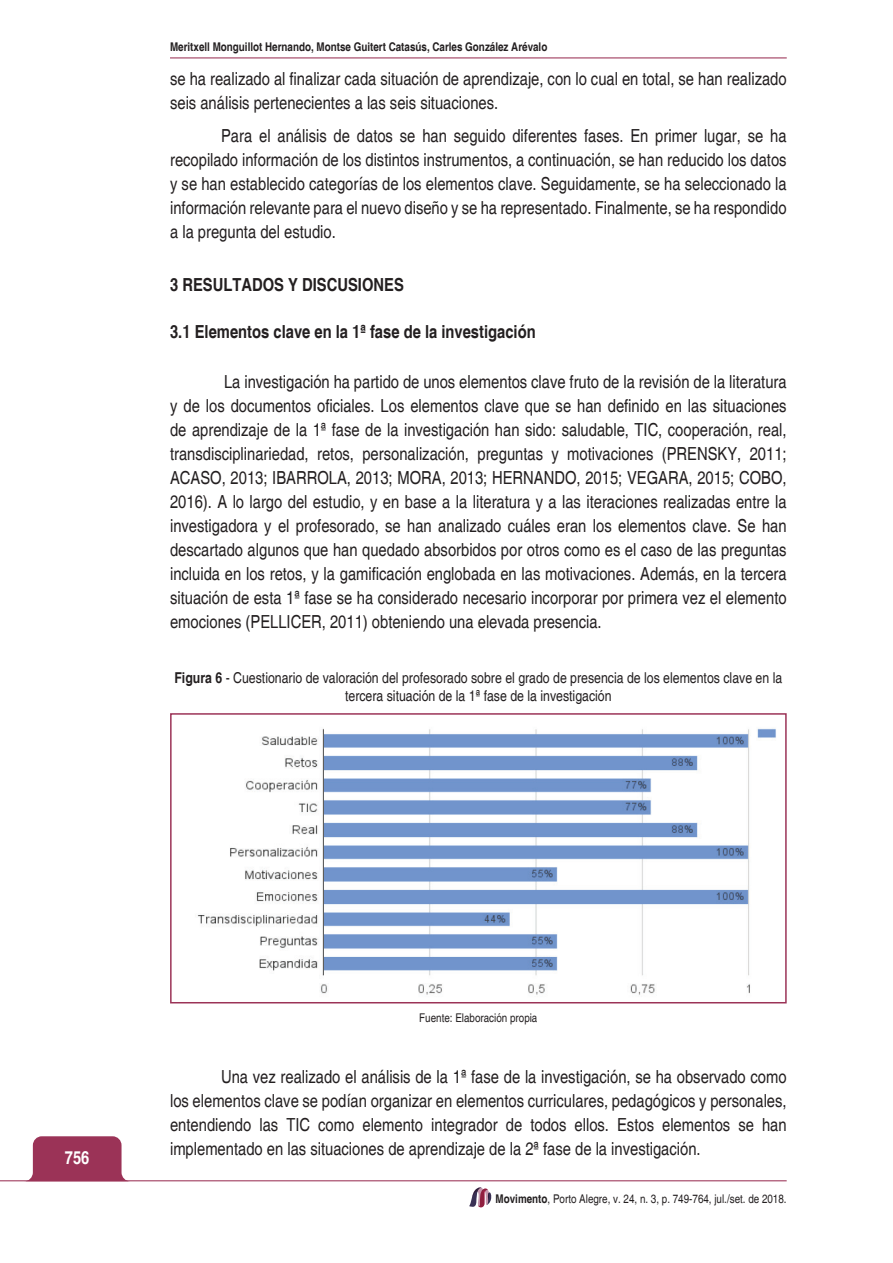
<style>
.page{position:relative;width:893px;height:1263px;background:#fff}
.page>*{position:absolute;margin:0;border:0;box-sizing:border-box;transform-origin:0 0}
.t1{font:condensed 18px/24px "Helvetica";color:#231f20;text-align:justify}
.t2{font:700 condensed 18px "Helvetica";color:#231f20}
.t3{font:700 condensed 18px "Helvetica";color:#fff}
.t4{font:condensed 15px/18px "Helvetica";color:#231f20;text-align:center}
.t5{font:condensed 12px "Helvetica";color:#231f20}
.t6{font:700 condensed 12px "Helvetica";color:#231f20}
.s1{font-weight:700}
</style>
<div class="page">
<hr style="left:170px;top:57px;width:617px;height:1px;background:#9b3357">
<svg style="left:29px;top:1136px;width:97px;height:44px;background:#a44667"></svg>
<hr style="left:0;top:1180px;width:787px;height:1px;background:#9b3357">
<svg style="left:469px;top:1187px;width:23px;height:20px"></svg>
<img style="left:197px;top:728px;width:579px;height:267px">
<div style="left:170px;top:713px;width:617px;height:290px;border:2px solid #9b3357"></div>
<p class="t6" style="left:170px;top:39px;width:379px">Meritxell Monguillot Hernando, Montse Guitert Catasús, Carles González Arévalo</p>
<p class="t1" style="left:170px;top:67px;width:618px">se ha realizado al finalizar cada situación de aprendizaje, con lo cual en total, se han realizado seis análisis pertenecientes a las seis situaciones.</p>
<p class="t1" style="left:170px;top:124px;width:618px;text-indent:51px">Para el análisis de datos se han seguido diferentes fases. En primer lugar, se ha recopilado información de los distintos instrumentos, a continuación, se han reducido los datos y se han establecido categorías de los elementos clave. Seguidamente, se ha seleccionado la información relevante para el nuevo diseño y se ha representado. Finalmente, se ha respondido a la pregunta del estudio.</p>
<p class="t2" style="left:170px;top:274px;width:235px">3 RESULTADOS Y DISCUSIONES</p>
<p class="t2" style="left:170px;top:321px;width:367px">3.1 Elementos clave en la 1ª fase de la investigación</p>
<p class="t1" style="left:170px;top:370px;width:618px;text-indent:54px">La investigación ha partido de unos elementos clave fruto de la revisión de la literatura y de los documentos oficiales. Los elementos clave que se han definido en las situaciones de aprendizaje de la 1ª fase de la investigación han sido: saludable, TIC, cooperación, real, transdisciplinariedad, retos, personalización, preguntas y motivaciones (PRENSKY, 2011; ACASO, 2013; IBARROLA, 2013; MORA, 2013; HERNANDO, 2015; VEGARA, 2015; COBO, 2016). A lo largo del estudio, y en base a la literatura y a las iteraciones realizadas entre la investigadora y el profesorado, se han analizado cuáles eran los elementos clave. Se han descartado algunos que han quedado absorbidos por otros como es el caso de las preguntas incluida en los retos, y la gamificación englobada en las motivaciones. Además, en la tercera situación de esta 1ª fase se ha considerado necesario incorporar por primera vez el elemento emociones (PELLICER, 2011) obteniendo una elevada presencia.</p>
<p class="t4" style="left:174px;top:668px;width:609px"><span class="s1">Figura 6</span> - Cuestionario de valoración del profesorado sobre el grado de presencia de los elementos clave en la tercera situación de la 1ª fase de la investigación</p>
<p class="t3" style="left:65px;top:1147px;width:26px">756</p>
<p class="t5" style="left:419px;top:1010px;width:120px">Fuente: Elaboración propia</p>
<p class="t1" style="left:170px;top:1064px;width:618px;text-indent:51px">Una vez realizado el análisis de la 1ª fase de la investigación, se ha observado como los elementos clave se podían organizar en elementos curriculares, pedagógicos y personales, entendiendo las TIC como elemento integrador de todos ellos. Estos elementos se han implementado en las situaciones de aprendizaje de la 2ª fase de la investigación.</p>
<p class="t5" style="left:496px;top:1192px;width:293px"><span class="s1">Movimento</span>, Porto Alegre, v. 24, n. 3, p. 749-764, jul./set. de 2018.</p>
</div>
